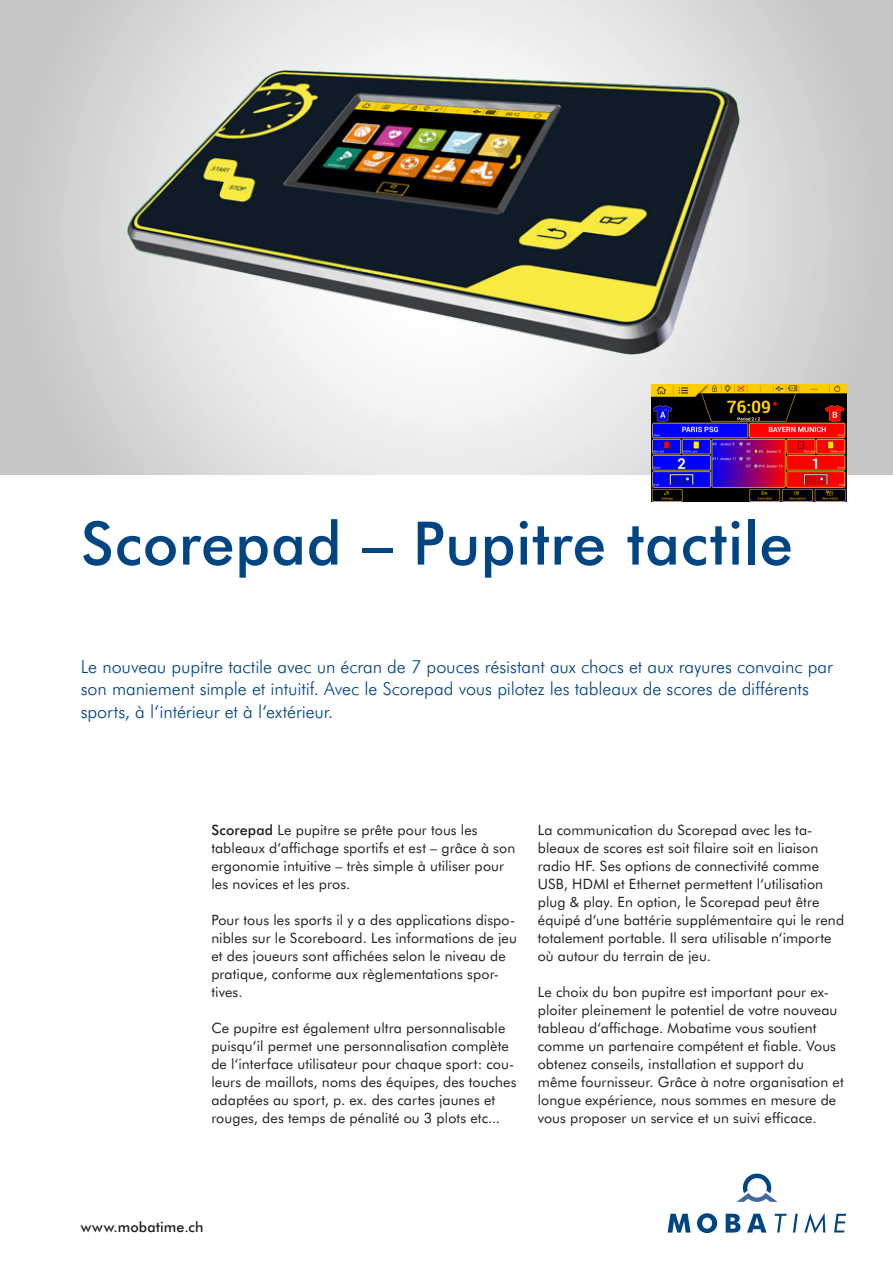
<style>
.page{position:relative;width:893px;height:1263px;background:#fff}
.page>*{position:absolute;margin:0;border:0;box-sizing:border-box;transform-origin:0 0}
.Headline{font:500 60px "Futura BT";letter-spacing:.005em;color:#004583}
.Einleitung{font:300 18px/22.5px "Futura BT";letter-spacing:-.005em;color:#004583}
.Fliesstext{font:14.25px/18px "Futura BT";letter-spacing:.005em;color:#231f20}
.t1{font:500 14.25px "Futura BT";letter-spacing:.01em;color:#231f20}
.s1{font-weight:500}
</style>
<div class="page">
<svg style="left:668px;top:1214px;width:22px;height:18px"></svg>
<svg style="left:697px;top:1213px;width:20px;height:20px"></svg>
<svg style="left:726px;top:1214px;width:14px;height:18px"></svg>
<svg style="left:747px;top:1214px;width:20px;height:18px"></svg>
<svg style="left:736px;top:1173px;width:41px;height:29px"></svg>
<svg style="left:775px;top:1214px;width:12px;height:18px"></svg>
<svg style="left:793px;top:1214px;width:5px;height:18px"></svg>
<svg style="left:804px;top:1213px;width:21px;height:20px"></svg>
<svg style="left:834px;top:1214px;width:12px;height:18px"></svg>
<svg style="left:0;top:0;width:893px;height:475px;background:#d9dada"></svg>
<img style="left:128px;top:70px;width:612px;height:284px">
<img style="left:651px;top:385px;width:195px;height:116px">
<p class="Headline" style="left:81px;top:505px;width:713px">Scorepad – Pupitre tactile</p>
<p class="Einleitung" style="left:81px;top:655px;width:753px">Le nouveau pupitre tactile avec un écran de 7 pouces résistant aux chocs et aux rayures convainc par son maniement simple et intuitif. Avec le Scorepad vous pilotez les tableaux de scores de différents sports, à l‘intérieur et à l‘extérieur.</p>
<p class="Fliesstext" style="left:211px;top:820px;width:305px"><span class="s1">Scorepad</span> Le pupitre se prête pour tous les tableaux d‘affichage sportifs et est – grâce à son ergonomie intuitive – très simple à utiliser pour les novices et les pros.</p>
<p class="Fliesstext" style="left:211px;top:910px;width:307px">Pour tous les sports il y a des applications dispo&shy;nibles sur le Scoreboard. Les informations de jeu et des joueurs sont affichées selon le niveau de pratique, conforme aux règlementations spor&shy;tives.</p>
<p class="Fliesstext" style="left:211px;top:1018px;width:307px">Ce pupitre est également ultra personnalisable puisqu‘il permet une personnalisation complète de l‘interface utilisateur pour chaque sport: cou&shy;leurs de maillots, noms des équipes, des touches adaptées au sport, p. ex. des cartes jaunes et rouges, des temps de pénalité ou 3 plots etc...</p>
<p class="Fliesstext" style="left:538px;top:820px;width:308px">La communication du Scorepad avec les ta&shy;bleaux de scores est soit filaire soit en liaison radio HF. Ses options de connectivité comme USB, HDMI et Ethernet permettent l‘utilisation plug &amp; play. En option, le Scorepad peut être équipé d‘une battérie supplémentaire qui le rend totalement portable. Il sera utilisable n‘importe où autour du terrain de jeu.</p>
<p class="Fliesstext" style="left:538px;top:982px;width:307px">Le choix du bon pupitre est important pour ex&shy;ploiter pleinement le potentiel de votre nouveau tableau d‘affichage. Mobatime vous soutient comme un partenaire compétent et fiable. Vous obtenez conseils, installation et support du même fournisseur. Grâce à notre organisation et longue expérience, nous sommes en mesure de vous proposer un service et un suivi efficace.</p>
<p class="t1" style="left:81px;top:1218px;width:124px">www.mobatime.ch</p>
</div>
